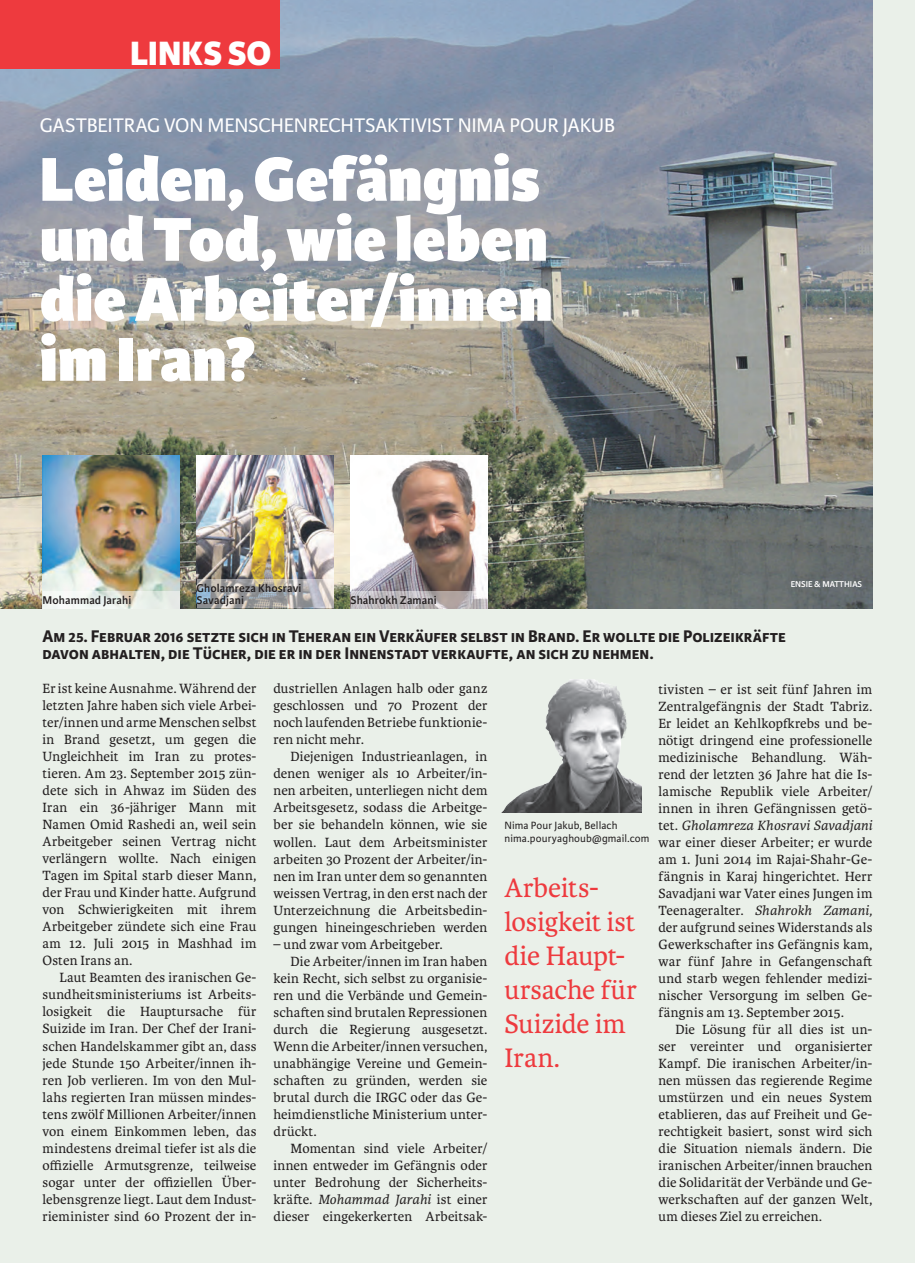
<style>
.page{position:relative;width:915px;height:1263px;background:#fff}
.page>*{position:absolute;margin:0;border:0;box-sizing:border-box;transform-origin:0 0}
.t1{font:800 66px/60px "Karmina Sans";color:#fff}
.t2{font:800 36px "Karmina Sans";color:#fff}
.t3{font:28.5px/34px "Karmina";letter-spacing:-.005em;color:#ee3a3e}
.t4{font:21px "Karmina Sans";letter-spacing:-.005em;color:#fff}
.t5{font:700 18px/17px "Karmina Sans";color:#231f20}
.t6{font:14.25px/17px "Karmina";letter-spacing:.01em;color:#231f20;text-align:justify}
.t7{font:600 12px/12px "Karmina Sans";letter-spacing:.01em;color:#231f20}
.t8{font:11.25px/12.8px "Karmina Sans";letter-spacing:.01em;color:#231f20}
.t9{font:600 9px "Karmina Sans";color:#fff}
.s1{font-style:italic}
</style>
<div class="page">
<div style="left:0;top:0;width:914px;height:1263px;background:#eaf0e9"></div>
<img style="left:501px;top:679px;width:140px;height:134px">
<img style="left:0;top:0;width:872px;height:608px">
<img style="left:43px;top:455px;width:136px;height:136px">
<img style="left:196px;top:455px;width:137px;height:124px">
<svg style="left:43px;top:591px;width:136px;height:17px"></svg>
<svg style="left:196px;top:579px;width:137px;height:29px;background:#afafaf"></svg>
<img style="left:350px;top:455px;width:137px;height:136px">
<svg style="left:350px;top:591px;width:137px;height:17px;background:#bdb8bb"></svg>
<div style="left:0;top:0;width:280px;height:69px;background:#ee3a3e"></div>
<h2 class="t2" style="left:130px;top:32px;width:143px">LINKS SO</h2>
<h3 class="t4" style="left:40px;top:113px;width:576px">GASTBEITRAG VON MENSCHENRECHTSAKTIVIST NIMA POUR JAKUB</h3>
<h1 class="t1" style="left:40px;top:152px;width:514px">Leiden, Gefängnis und Tod, wie leben die Arbeiter/innen im Iran?</h1>
<p class="t7" style="left:43px;top:594px;width:90px">Mohammad Jarahi</p>
<p class="t7" style="left:196px;top:582px;width:106px">Gholamreza Khosravi<br>Savadjani</p>
<p class="t7" style="left:350px;top:594px;width:88px">Shahrokh Zamani</p>
<p class="t9" style="left:790px;top:579px;width:73px">ENSIE &amp; MATTHIAS</p>
<p class="t5" style="left:43px;top:628px;width:744px">Am 25. Februar 2016 setzte sich in Teheran ein Verkäufer selbst in Brand. Er wollte die Polizeikräfte davon abhalten, die Tücher, die er in der Innenstadt verkaufte, an sich zu nehmen.</p>
<p class="t6" style="left:43px;top:680px;width:215px">Er ist keine Ausnahme. Während der letzten Jahre haben sich viele Arbei&shy;ter/innen und arme Menschen selbst in Brand gesetzt, um gegen die Ungleichheit im Iran zu protes&shy;tieren. Am 23. September 2015 zün&shy;dete sich in Ahwaz im Süden des Iran ein 36-jähriger Mann mit Namen Omid Rashedi an, weil sein Arbeitgeber seinen Vertrag nicht verlängern wollte. Nach einigen Tagen im Spital starb dieser Mann, der Frau und Kinder hatte. Aufgrund von Schwierigkeiten mit ihrem Arbeitgeber zündete sich eine Frau am 12. Juli 2015 in Mashhad im Osten Irans an.</p>
<p class="t6" style="left:42px;top:969px;width:215px;text-indent:17px">Laut Beamten des iranischen Ge&shy;sundheitsministeriums ist Arbeits&shy;losigkeit die Hauptursache für Suizide im Iran. Der Chef der Irani&shy;schen Handelskammer gibt an, dass jede Stunde 150 Arbeiter/innen ih&shy;ren Job verlieren. Im von den Mul&shy;lahs regierten Iran müssen mindes&shy;tens zwölf Millionen Arbeiter/innen von einem Einkommen leben, das mindestens dreimal tiefer ist als die offizielle Armutsgrenze, teilweise sogar unter der offiziellen Über&shy;lebensgrenze liegt. Laut dem Indust&shy;rieminister sind 60 Prozent der in-</p>
<p class="t6" style="left:273px;top:680px;width:215px">dustriellen Anlagen halb oder ganz geschlossen und 70 Prozent der noch laufenden Betriebe funktionie&shy;ren nicht mehr.</p>
<p class="t6" style="left:273px;top:748px;width:215px;text-indent:17px">Diejenigen Industrieanlagen, in denen weniger als 10 Arbeiter/in&shy;nen arbeiten, unterliegen nicht dem Arbeitsgesetz, sodass die Arbeitge&shy;ber sie behandeln können, wie sie wollen. Laut dem Arbeitsminister arbeiten 30 Prozent der Arbeiter/in&shy;nen im Iran unter dem so genannten weissen Vertrag, in den erst nach der Unterzeichnung die Arbeitsbedin&shy;gungen hineingeschrieben werden</p>
<p class="t6" style="left:273px;top:936px;width:171px">– und zwar vom Arbeitgeber.</p>
<p class="t6" style="left:290px;top:953px;width:198px">Die Arbeiter/innen im Iran haben</p>
<p class="t6" style="left:273px;top:970px;width:215px">kein Recht, sich selbst zu organisie-</p>
<p class="t6" style="left:273px;top:987px;width:215px">ren und die Verbände und Gemein-</p>
<p class="t6" style="left:273px;top:1004px;width:215px">schaften sind brutalen Repressionen</p>
<p class="t6" style="left:273px;top:1021px;width:215px">durch die Regierung ausgesetzt.</p>
<p class="t6" style="left:273px;top:1038px;width:215px">Wenn die Arbeiter/innen versuchen,</p>
<p class="t6" style="left:273px;top:1055px;width:215px">unabhängige Vereine und Gemein-</p>
<p class="t6" style="left:273px;top:1072px;width:215px">schaften zu gründen, werden sie</p>
<p class="t6" style="left:273px;top:1089px;width:215px">brutal durch die IRGC oder das Ge-</p>
<p class="t6" style="left:273px;top:1106px;width:215px">heimdienstliche Ministerium unter-</p>
<p class="t6" style="left:273px;top:1123px;width:45px">drückt.</p>
<p class="t6" style="left:290px;top:1140px;width:198px">Momentan sind viele Arbeiter/</p>
<p class="t6" style="left:273px;top:1157px;width:215px">innen entweder im Gefängnis oder</p>
<p class="t6" style="left:273px;top:1174px;width:215px">unter Bedrohung der Sicherheits-</p>
<p class="t6" style="left:273px;top:1191px;width:215px">kräfte. <span class="s1">Mohammad Jarahi</span> ist einer</p>
<p class="t6" style="left:273px;top:1208px;width:215px">dieser eingekerkerten Arbeitsak-</p>
<p class="t8" style="left:504px;top:819px;width:146px">Nima Pour Jakub, Bellach nima.pouryaghoub@gmail.com</p>
<h3 class="t3" style="left:504px;top:871px;width:134px">Arbeits&shy;losigkeit ist die Haupt&shy;ursache für<br>Suizide im<br>Iran.</h3>
<p class="t6" style="left:658px;top:681px;width:215px">tivisten – er ist seit fünf Jahren im Zentralgefängnis der Stadt Tabriz.<br>Er leidet an Kehlkopfkrebs und be&shy;nötigt dringend eine professionelle medizinische Behandlung. Wäh&shy;rend der letzten 36 Jahre hat die Is&shy;lamische Republik viele Arbeiter/ innen in ihren Gefängnissen getö&shy;tet. <span class="s1">Gholamreza Khosravi Savadjani </span>war einer dieser Arbeiter; er wurde am 1. Juni 2014 im Rajai-Shahr-Ge&shy;fängnis in Karaj hingerichtet. Herr Savadjani war Vater eines Jungen im Teenageralter. <span class="s1">Shahrokh Zamani, </span>der aufgrund seines Widerstands als Gewerkschafter ins Gefängnis kam, war fünf Jahre in Gefangenschaft und starb wegen fehlender medizi&shy;nischer Versorgung im selben Ge&shy;fängnis am 13. September 2015.</p>
<p class="t6" style="left:658px;top:1021px;width:215px;text-indent:17px">Die Lösung für all dies ist un&shy;ser vereinter und organisierter Kampf. Die iranischen Arbeiter/in&shy;nen müssen das regierende Regime umstürzen und ein neues System etablieren, das auf Freiheit und Ge&shy;rechtigkeit basiert, sonst wird sich die Situation niemals ändern. Die iranischen Arbeiter/innen brauchen die Solidarität der Verbände und Ge&shy;werkschaften auf der ganzen Welt, um dieses Ziel zu erreichen.</p>
</div>
